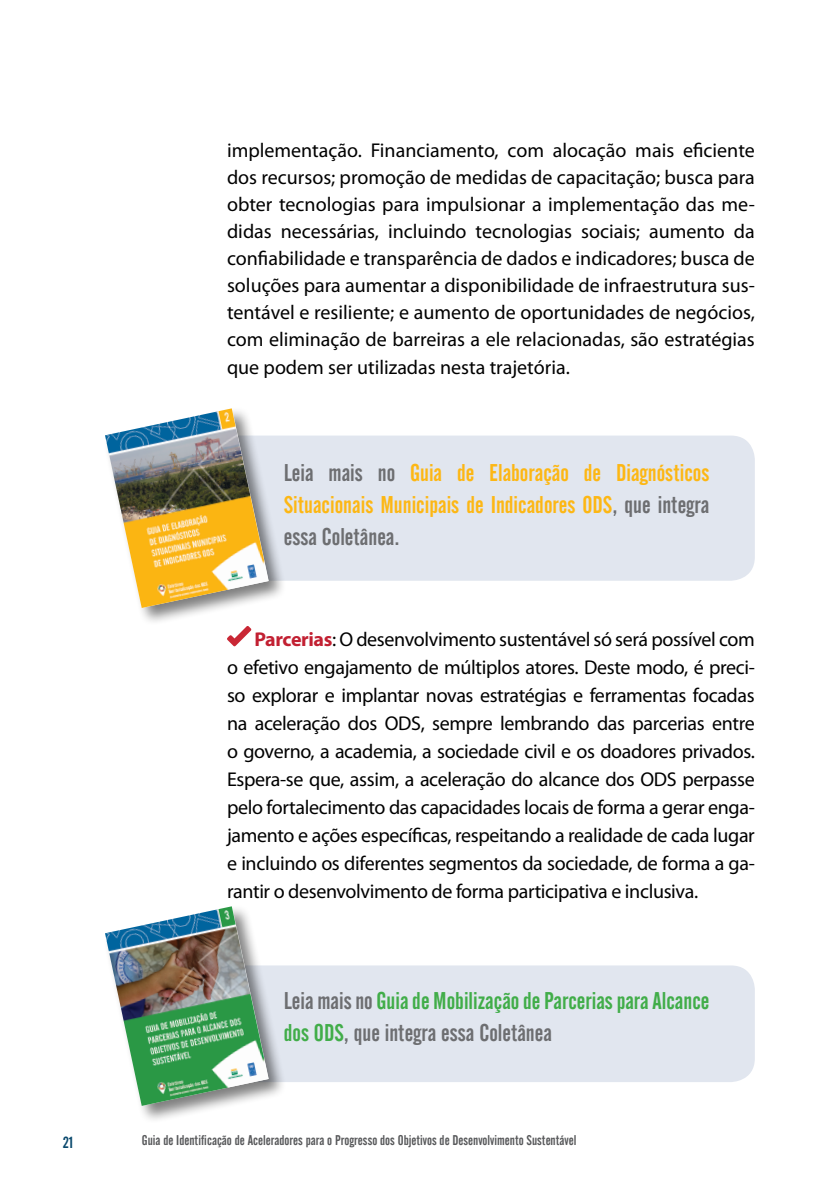
<style>
.page{position:relative;width:840px;height:1191px;background:#fff}
.page>*{position:absolute;margin:0;border:0;box-sizing:border-box;transform-origin:0 0}
.t1{font:24px/32px "Alternate Gothic No 2 BT";color:#fdb714;text-align:justify}
.t2{font:24px/32px "Alternate Gothic No 2 BT";color:#41ad49}
.t3{font:20px/28px "Myriad Pro";letter-spacing:-.005em;color:#000;text-align:justify}
.t4{font:16px "Alternate Gothic No 2 BT";color:#0a496d}
.t5{font:14px "Alternate Gothic No 2 BT";color:#58595b}
.s1{color:#6d6e71}
.s2{font-weight:700;color:#c22032}
</style>
<div class="page">
<div style="left:142px;top:965px;width:612px;height:117px;background:#e1e6ef;border-radius:24px"></div>
<div style="left:142px;top:435px;width:612px;height:146px;background:#e1e6ef;border-radius:24px"></div>
<svg style="left:227px;top:626px;width:24px;height:20px"></svg>
<div style="left:103px;top:406px;width:184px;height:220px;background:#000;opacity:.5"></div>
<img style="left:105px;top:408px;width:163px;height:200px">
<div style="left:103px;top:904px;width:184px;height:219px;background:#000;opacity:.5"></div>
<img style="left:105px;top:906px;width:163px;height:200px">
<p class="t3" style="left:227px;top:136px;width:529px;line-height:27.2px">implementação. Financiamento, com alocação mais eficiente dos recursos; promoção de medidas de capacitação; busca para obter tecnologias para impulsionar a implementação das me&shy;didas necessárias, incluindo tecnologias sociais; aumento da confiabilidade e transparência de dados e indicadores; busca de soluções para aumentar a disponibilidade de infraestrutura sus&shy;tentável e resiliente; e aumento de oportunidades de negócios, com eliminação de barreiras a ele relacionadas, são estratégias que podem ser utilizadas nesta trajetória.</p>
<p class="t1" style="left:283px;top:457px;width:427px"><span class="s1">Leia mais no</span> Guia de Elaboração de Diagnósticos Situacionais Municipais de Indicadores ODS<span class="s1">, que integra essa Coletânea.</span></p>
<p class="t3" style="left:227px;top:625px;width:529px;text-indent:27px"><span class="s2">Parcerias</span>: O desenvolvimento sustentável só será possível com o efetivo engajamento de múltiplos atores. Deste modo, é preci&shy;so explorar e implantar novas estratégias e ferramentas focadas na aceleração dos ODS, sempre lembrando das parcerias entre o governo, a academia, a sociedade civil e os doadores privados.<br>Espera-se que, assim, a aceleração do alcance dos ODS perpasse pelo fortalecimento das capacidades locais de forma a gerar enga&shy;jamento e ações específicas, respeitando a realidade de cada lugar e incluindo os diferentes segmentos da sociedade, de forma a ga&shy;rantir o desenvolvimento de forma participativa e inclusiva.</p>
<p class="t2" style="left:283px;top:985px;width:427px"><span class="s1">Leia mais no</span> Guia de Mobilização de Parcerias para Alcance dos ODS<span class="s1">, que integra essa Coletânea</span></p>
<p class="t4" style="left:63px;top:1133px;width:12px">21</p>
<p class="t5" style="left:142px;top:1132px;width:436px">Guia de Identificação de Aceleradores para o Progresso dos Objetivos de Desenvolvimento Sustentável</p>
</div>
